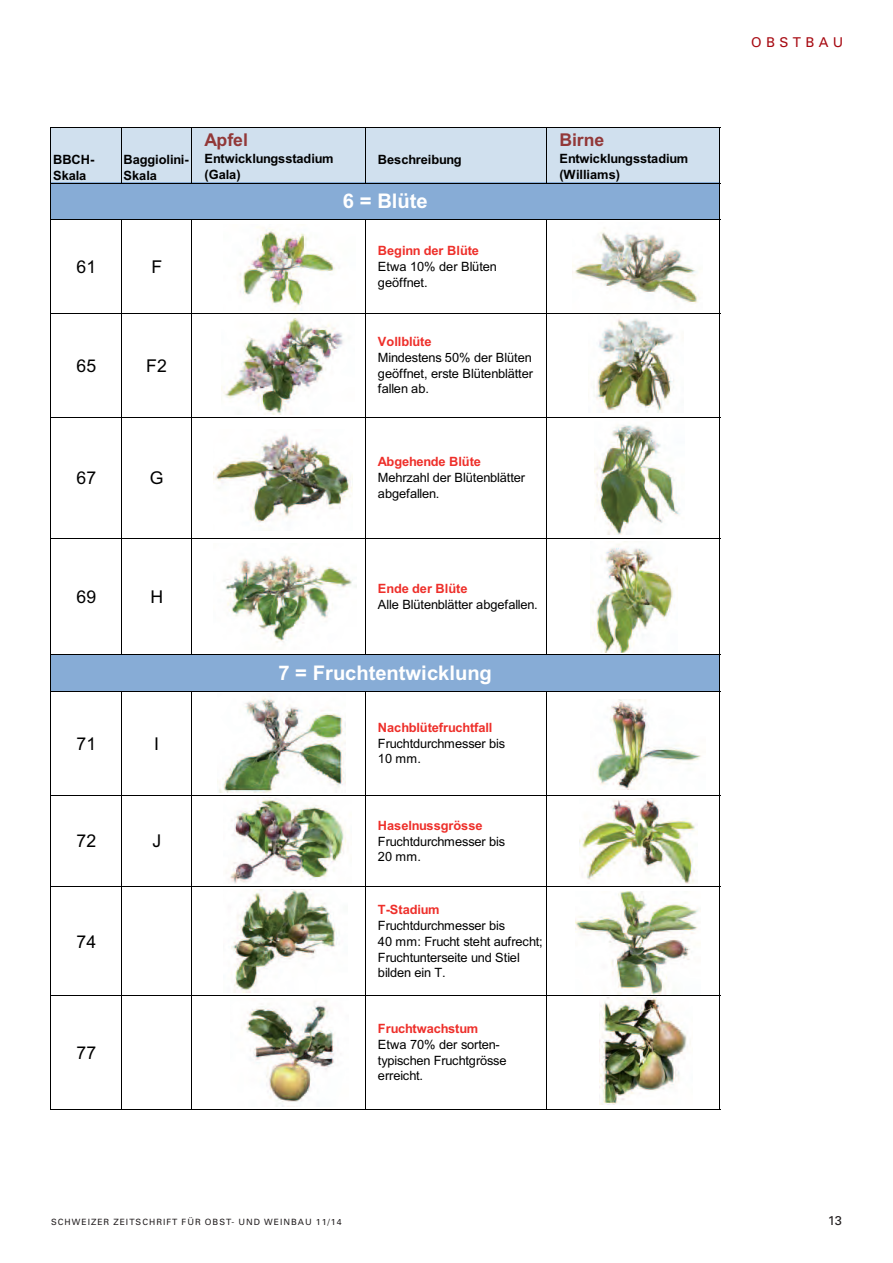
<style>
.page{position:relative;width:893px;height:1263px;background:#fff}
.page>*{position:absolute;margin:0;border:0;box-sizing:border-box;transform-origin:0 0}
.t1{font:20.25px "Arial Bold MT+T42+FEJDZK";color:#fff}
.t2{font:17.55px "Arial MT+T42+SCCFYK";letter-spacing:.005em;color:#000}
.t3{font:17.55px "Arial Bold MT+T42+FEJDZK";color:#923838}
.t4{font:13.5px "Univers";letter-spacing:.32em;color:#a70a12}
.t5{font:12.75px/15.8px "Arial MT+T42+SCCFYK";letter-spacing:-.005em;color:#000}
.t6{font:12.75px "Arial Bold MT+T42+FEJDZK";letter-spacing:-.005em;color:#ee2f2a}
.t7{font:12.75px/16px "Arial Bold MT+T42+FEJDZK";letter-spacing:-.005em;color:#000}
.t8{font:12.75px "Univers";color:#231f20}
.t9{font:8.7px "Univers";letter-spacing:.115em;color:#231f20}
</style>
<div class="page">
<div style="left:51px;top:128px;width:669px;height:55px;background:#d0e0ee"></div>
<div style="left:51px;top:183px;width:669px;height:37px;background:#87acd6"></div>
<div style="left:51px;top:654px;width:669px;height:37px;background:#87acd6"></div>
<hr style="left:121px;top:128px;width:1px;height:55px;background:#000">
<hr style="left:191px;top:128px;width:1px;height:55px;background:#000">
<hr style="left:364px;top:128px;width:1px;height:55px;background:#000">
<hr style="left:546px;top:128px;width:1px;height:55px;background:#000">
<hr style="left:121px;top:220px;width:1px;height:435px;background:#000">
<hr style="left:191px;top:220px;width:1px;height:435px;background:#000">
<hr style="left:364px;top:220px;width:1px;height:435px;background:#000">
<hr style="left:546px;top:220px;width:1px;height:435px;background:#000">
<hr style="left:50px;top:127px;width:1px;height:982px;background:#000">
<hr style="left:121px;top:692px;width:1px;height:417px;background:#000">
<hr style="left:191px;top:692px;width:1px;height:417px;background:#000">
<hr style="left:364px;top:692px;width:1px;height:417px;background:#000">
<hr style="left:546px;top:692px;width:1px;height:417px;background:#000">
<hr style="left:719px;top:128px;width:1px;height:981px;background:#000">
<hr style="left:51px;top:127px;width:669px;height:1px;background:#000">
<hr style="left:51px;top:183px;width:669px;height:1px;background:#000">
<hr style="left:51px;top:219px;width:669px;height:1px;background:#000">
<hr style="left:51px;top:313px;width:669px;height:1px;background:#000">
<hr style="left:51px;top:417px;width:669px;height:1px;background:#000">
<hr style="left:51px;top:538px;width:669px;height:1px;background:#000">
<hr style="left:51px;top:654px;width:669px;height:1px;background:#000">
<hr style="left:51px;top:691px;width:669px;height:1px;background:#000">
<hr style="left:51px;top:795px;width:669px;height:1px;background:#000">
<hr style="left:51px;top:886px;width:669px;height:1px;background:#000">
<hr style="left:51px;top:995px;width:669px;height:1px;background:#000">
<hr style="left:51px;top:1108px;width:669px;height:1px;background:#000">
<img style="left:239px;top:228px;width:96px;height:82px">
<img style="left:222px;top:318px;width:121px;height:97px">
<img style="left:213px;top:434px;width:140px;height:88px">
<img style="left:219px;top:697px;width:127px;height:95px">
<img style="left:230px;top:797px;width:117px;height:87px">
<img style="left:231px;top:889px;width:106px;height:104px">
<img style="left:244px;top:998px;width:91px;height:108px">
<img style="left:224px;top:555px;width:132px;height:88px">
<img style="left:572px;top:227px;width:126px;height:77px">
<img style="left:594px;top:318px;width:83px;height:95px">
<img style="left:595px;top:425px;width:85px;height:109px">
<img style="left:590px;top:544px;width:83px;height:109px">
<img style="left:575px;top:891px;width:124px;height:103px">
<img style="left:599px;top:997px;width:92px;height:108px">
<img style="left:594px;top:699px;width:107px;height:90px">
<img style="left:579px;top:798px;width:116px;height:86px">
<p class="t7" style="left:53px;top:151px;width:43px">BBCH-<br>Skala</p>
<p class="t7" style="left:124px;top:151px;width:67px">Baggiolini-<br>Skala</p>
<h2 class="t2" style="left:76px;top:255px;width:21px">61</h2>
<h2 class="t2" style="left:151px;top:255px;width:12px">F</h2>
<h2 class="t3" style="left:205px;top:128px;width:45px">Apfel</h2>
<p class="t7" style="left:205px;top:151px;width:131px">Entwicklungsstadium (Gala)</p>
<p class="t7" style="left:378px;top:151px;width:85px">Beschreibung</p>
<h1 class="t1" style="left:343px;top:188px;width:86px">6 = Blüte</h1>
<p class="t6" style="left:378px;top:242px;width:103px">Beginn der Blüte</p>
<p class="t5" style="left:378px;top:259px;width:121px">Etwa 10% der Blüten geöffnet.</p>
<h2 class="t2" style="left:76px;top:354px;width:21px">65</h2>
<h2 class="t2" style="left:146px;top:354px;width:22px">F2</h2>
<p class="t6" style="left:378px;top:333px;width:55px">Vollblüte</p>
<p class="t5" style="left:378px;top:350px;width:157px;text-align:justify">Mindestens 50% der Blüten geöffnet, erste Blütenblätter fallen ab.</p>
<h2 class="t2" style="left:76px;top:466px;width:21px">67</h2>
<h2 class="t2" style="left:150px;top:466px;width:15px">G</h2>
<p class="t6" style="left:378px;top:453px;width:104px">Abgehende Blüte</p>
<p class="t5" style="left:378px;top:470px;width:149px">Mehrzahl der Blütenblätter abgefallen.</p>
<h2 class="t3" style="left:559px;top:128px;width:47px">Birne</h2>
<p class="t7" style="left:559px;top:151px;width:131px">Entwicklungsstadium (Williams)</p>
<h2 class="t2" style="left:76px;top:585px;width:21px">69</h2>
<h2 class="t2" style="left:150px;top:585px;width:14px">H</h2>
<h2 class="t2" style="left:76px;top:732px;width:21px">71</h2>
<h2 class="t2" style="left:154px;top:732px;width:6px">I</h2>
<h2 class="t2" style="left:76px;top:830px;width:21px">72</h2>
<h2 class="t2" style="left:152px;top:830px;width:10px">J</h2>
<h2 class="t2" style="left:76px;top:930px;width:21px">74</h2>
<h2 class="t2" style="left:76px;top:1041px;width:21px">77</h2>
<p class="t6" style="left:378px;top:580px;width:91px">Ende der Blüte</p>
<p class="t5" style="left:378px;top:596px;width:161px">Alle Blütenblätter abgefallen.</p>
<h1 class="t1" style="left:278px;top:659px;width:215px">7 = Fruchtentwicklung</h1>
<p class="t6" style="left:378px;top:719px;width:116px">Nachblütefruchtfall</p>
<p class="t5" style="left:378px;top:735px;width:129px">Fruchtdurchmesser bis<br>10 mm.</p>
<p class="t6" style="left:378px;top:817px;width:106px">Haselnussgrösse</p>
<p class="t5" style="left:378px;top:833px;width:129px">Fruchtdurchmesser bis<br>20 mm.</p>
<p class="t6" style="left:378px;top:901px;width:63px">T-Stadium</p>
<p class="t5" style="left:378px;top:918px;width:166px">Fruchtdurchmesser bis<br>40 mm: Frucht steht aufrecht;<br>Fruchtunterseite und Stiel bilden ein T.</p>
<p class="t6" style="left:378px;top:1020px;width:102px">Fruchtwachstum</p>
<p class="t5" style="left:378px;top:1037px;width:130px">Etwa 70% der sorten&shy;typischen Fruchtgrösse erreicht.</p>
<p class="t4" style="left:751px;top:37px;width:94px">OBSTBAU</p>
<p class="t9" style="left:51px;top:1218px;width:292px">SCHWEIZER ZEITSCHRIFT FÜR OBST- UND WEINBAU 11/14</p>
<p class="t8" style="left:828px;top:1215px;width:16px">13</p>
</div>
